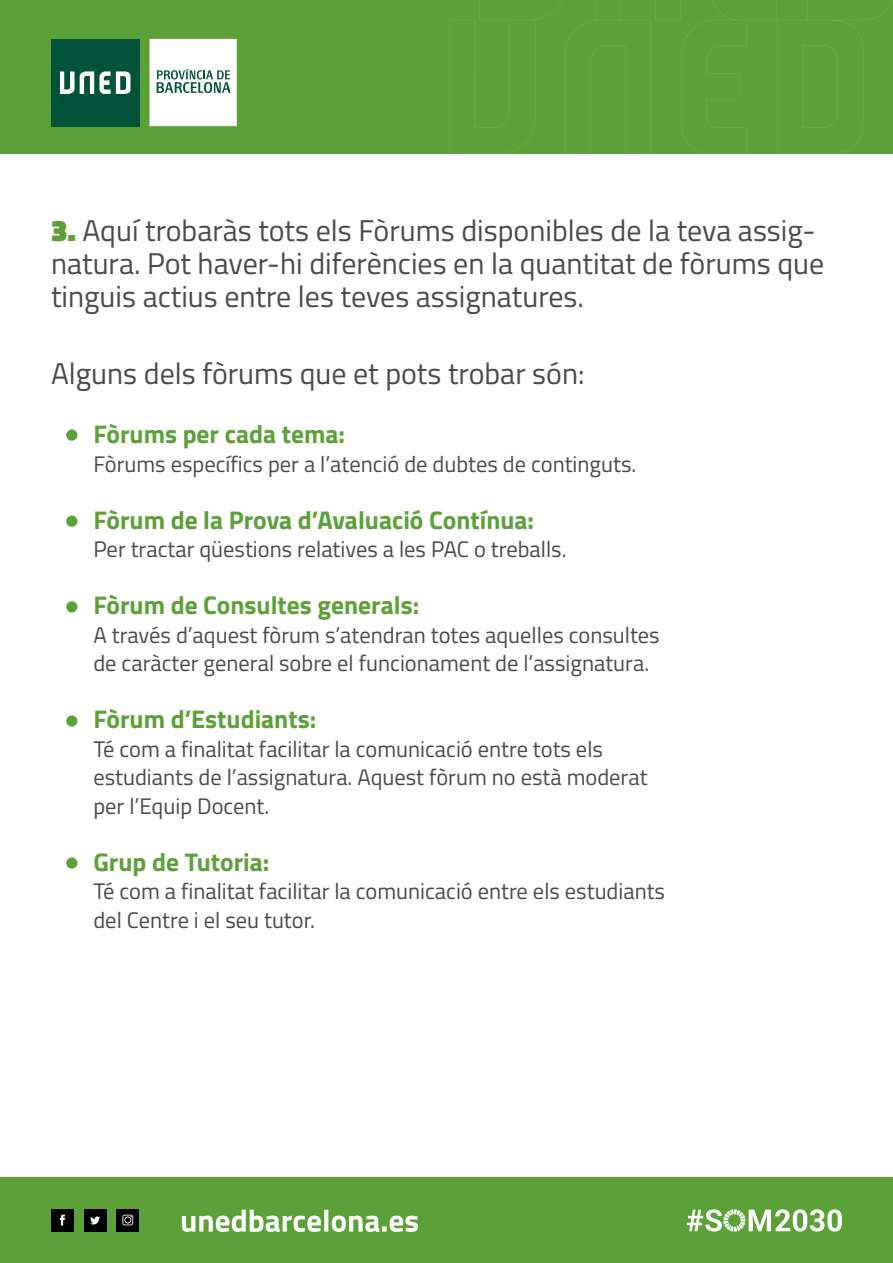
<style>
.page{position:relative;width:893px;height:1263px;background:#fff}
.page>*{position:absolute;margin:0;border:0;box-sizing:border-box;transform-origin:0 0}
.t1{font:30px/33px "Titillium Web";color:#4a4a49}
.t2{font:700 25.5px "Titillium Web";color:#5ca038}
.t3{font:22.5px/28.5px "Titillium Web";color:#4a4a49}
.s1{font-weight:900;color:#5ca038}
</style>
<div class="page">
<div style="left:0;top:0;width:893px;height:153px;background:#5ca038"></div>
<div style="left:51px;top:39px;width:88px;height:87px;background:#005239"></div>
<svg style="left:60px;top:71px;width:71px;height:23px"></svg>
<svg style="left:150px;top:39px;width:87px;height:87px;background:#e8efed"></svg>
<svg style="left:449px;top:20px;width:414px;height:133px"></svg>
<svg style="left:479px;top:0;width:413px;height:21px"></svg>
<div style="left:0;top:1178px;width:893px;height:85px;background:#5ca038"></div>
<div style="left:51px;top:1209px;width:23px;height:23px;background:#000"></div>
<div style="left:84px;top:1209px;width:22px;height:23px;background:#000"></div>
<svg style="left:60px;top:1214px;width:5px;height:11px"></svg>
<div style="left:116px;top:1209px;width:23px;height:23px;background:#000"></div>
<svg style="left:122px;top:1215px;width:11px;height:10px"></svg>
<svg style="left:90px;top:1216px;width:10px;height:8px"></svg>
<svg style="left:687px;top:1209px;width:155px;height:22px"></svg>
<svg style="left:182px;top:1210px;width:236px;height:22px"></svg>
<div style="left:66px;top:429px;width:11px;height:12px;background:#5ca038;border-radius:50%"></div>
<div style="left:66px;top:516px;width:11px;height:11px;background:#5ca038;border-radius:50%"></div>
<div style="left:66px;top:601px;width:11px;height:11px;background:#5ca038;border-radius:50%"></div>
<div style="left:66px;top:715px;width:11px;height:12px;background:#5ca038;border-radius:50%"></div>
<div style="left:66px;top:857px;width:11px;height:12px;background:#5ca038;border-radius:50%"></div>
<h1 class="t1" style="left:51px;top:213px;width:775px"><span class="s1">3.</span> Aquí trobaràs tots els Fòrums disponibles de la teva assig&shy;natura. Pot haver-hi diferències en la quantitat de fòrums que tinguis actius entre les teves assignatures.</h1>
<h1 class="t1" style="left:51px;top:355px;width:535px">Alguns dels fòrums que et pots trobar són:</h1>
<p class="t2" style="left:93px;top:415px;width:253px">Fòrums per cada tema:</p>
<p class="t3" style="left:93px;top:449px;width:544px">Fòrums específics per a l’atenció de dubtes de continguts.</p>
<p class="t2" style="left:93px;top:500px;width:442px">Fòrum de la Prova d’Avaluació Contínua:</p>
<p class="t3" style="left:93px;top:534px;width:475px">Per tractar qüestions relatives a les PAC o treballs.</p>
<p class="t2" style="left:93px;top:586px;width:327px">Fòrum de Consultes generals:</p>
<p class="t3" style="left:93px;top:620px;width:568px">A través d’aquest fòrum s’atendran totes aquelles consultes de caràcter general sobre el funcionament de l’assignatura.</p>
<p class="t2" style="left:93px;top:700px;width:224px">Fòrum d’Estudiants:</p>
<p class="t3" style="left:93px;top:734px;width:556px">Té com a finalitat facilitar la comunicació entre tots els estudiants de l’assignatura. Aquest fòrum no està moderat per l’Equip Docent.</p>
<p class="t2" style="left:93px;top:842px;width:177px">Grup de Tutoria:</p>
<p class="t3" style="left:93px;top:876px;width:573px">Té com a finalitat facilitar la comunicació entre els estudiants del Centre i el seu tutor.</p>
</div>
